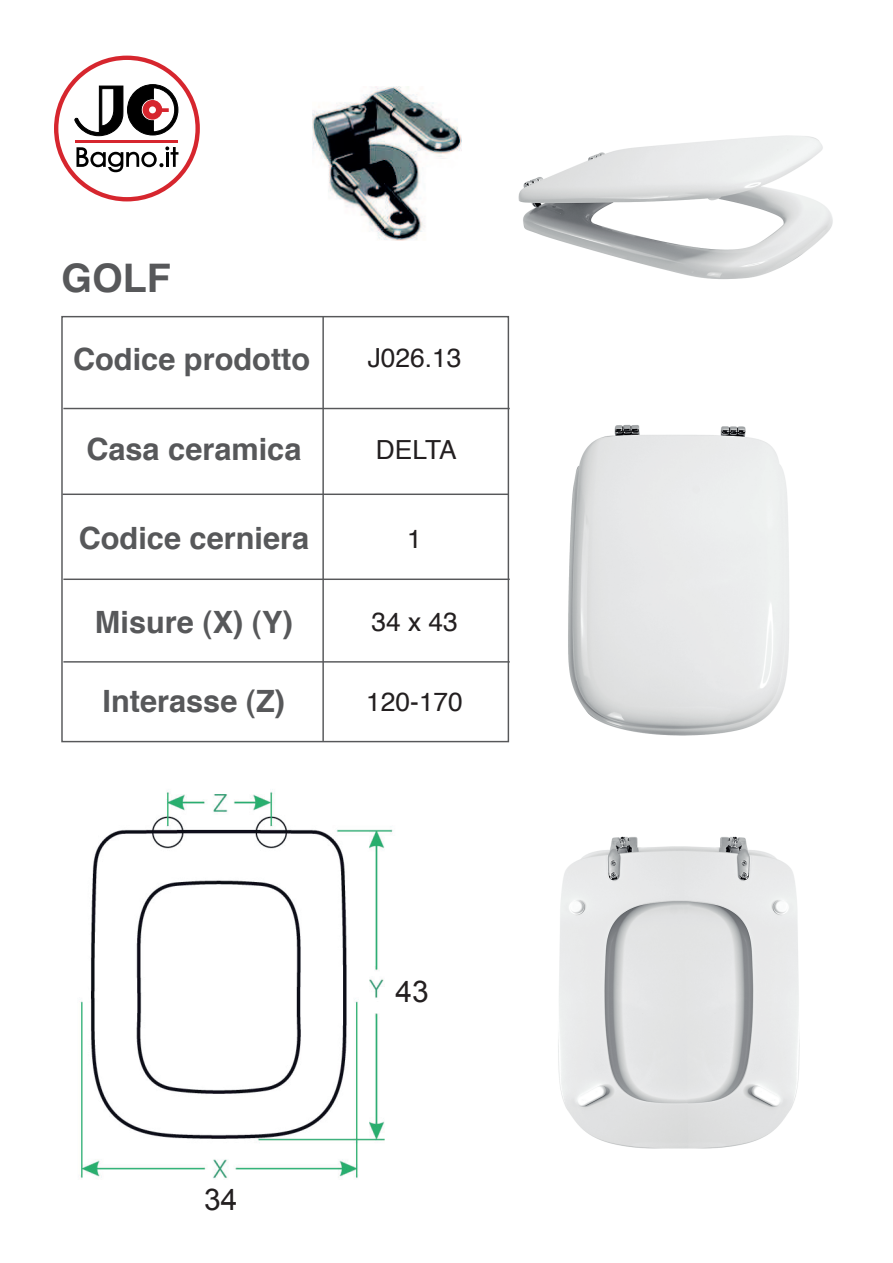
<style>
.page{position:relative;width:893px;height:1263px;background:#fff}
.page>*{position:absolute;margin:0;border:0;box-sizing:border-box;transform-origin:0 0}
.t1{font:700 39.3px "Helvetica";color:#57585a}
.t2{font:700 30.75px "Helvetica";color:#57585a}
.t3{font:30px "Arial";color:#231f20}
.t4{font:26.25px "Helvetica";color:#231f20}
</style>
<div class="page">
<img style="left:80px;top:789px;width:313px;height:391px">
<img style="left:558px;top:836px;width:242px;height:313px">
<svg style="left:54px;top:56px;width:146px;height:145px"></svg>
<img style="left:498px;top:403px;width:291px;height:340px">
<img style="left:495px;top:135px;width:338px;height:205px">
<hr style="left:322px;top:317px;width:2px;height:424px;background:#57585a">
<hr style="left:63px;top:408px;width:447px;height:1px;background:#57585a">
<hr style="left:62px;top:493px;width:447px;height:2px;background:#57585a">
<hr style="left:63px;top:578px;width:447px;height:2px;background:#57585a">
<hr style="left:63px;top:661px;width:447px;height:2px;background:#57585a">
<img style="left:313px;top:86px;width:148px;height:154px">
<p class="t1" style="left:61px;top:246px;width:111px">GOLF</p>
<p class="t2" style="left:73px;top:335px;width:239px">Codice prodotto</p>
<p class="t4" style="left:368px;top:338px;width:95px">J026.13</p>
<p class="t2" style="left:86px;top:425px;width:217px">Casa ceramica</p>
<p class="t4" style="left:376px;top:430px;width:82px">DELTA</p>
<p class="t2" style="left:79px;top:513px;width:232px">Codice cerniera</p>
<p class="t4" style="left:407px;top:518px;width:16px">1</p>
<p class="t2" style="left:95px;top:597px;width:199px">Misure (X) (Y)</p>
<p class="t4" style="left:371px;top:601px;width:88px">34 x 43</p>
<p class="t2" style="left:103px;top:677px;width:184px">Interasse (Z)</p>
<p class="t4" style="left:366px;top:681px;width:98px">120-170</p>
<p class="t3" style="left:204px;top:1180px;width:35px">34</p>
<p class="t3" style="left:395px;top:972px;width:35px">43</p>
</div>
